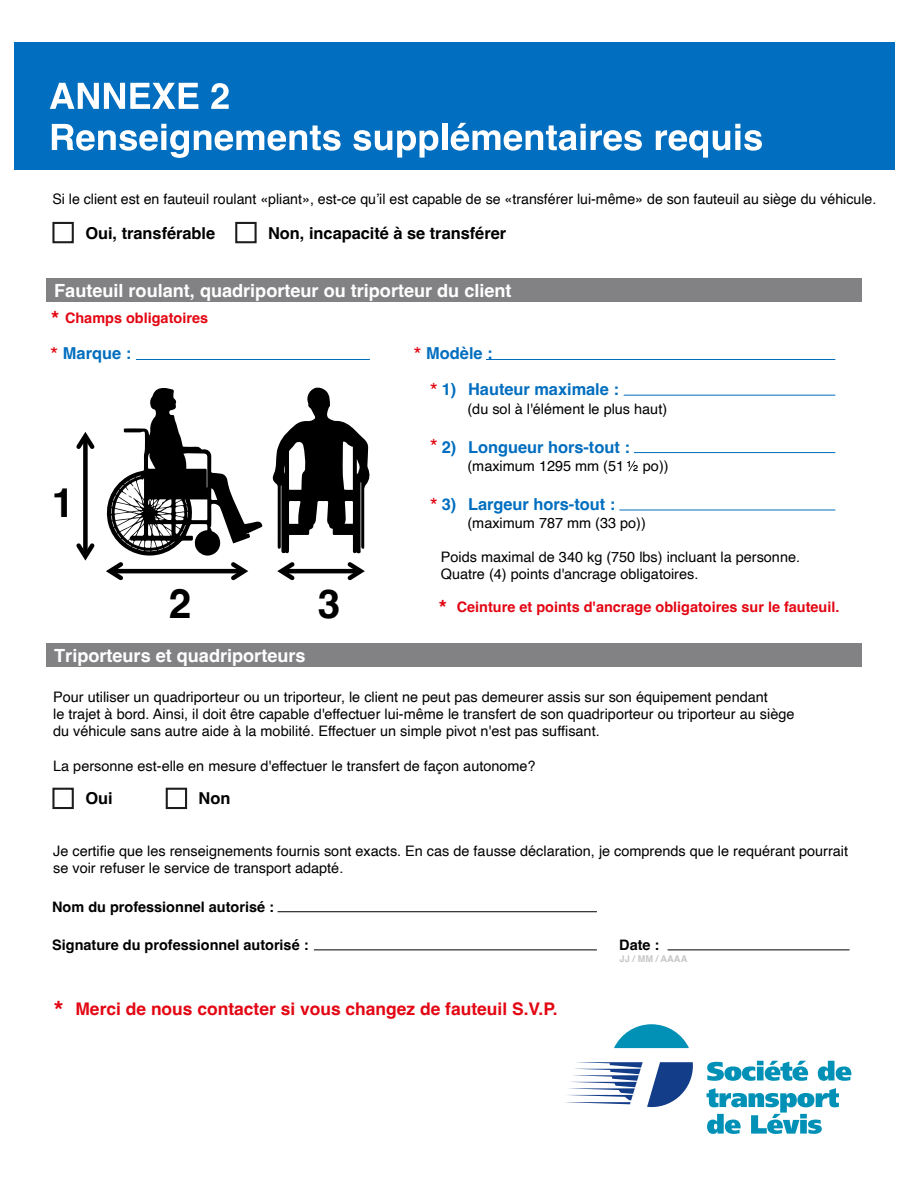
<style>
.page{position:relative;width:918px;height:1188px;background:#fff}
.page>*{position:absolute;margin:0;border:0;box-sizing:border-box;transform-origin:0 0}
.t1{font:700 40.5px "Helvetica";color:#000}
.t2{font:21px "Helvetica";color:#e30613}
.t3{font:700 18.15px "Helvetica";color:#fff}
.t4{font:700 17.4px "Helvetica";color:#e30613}
.t5{font:700 16.5px "Helvetica";color:#026ebf}
.t6{font:700 16.5px "Helvetica";color:#000}
.t7{font:14.4px/17.4px "Helvetica";color:#000}
.t8{font:700 14.4px "Helvetica";color:#e30613}
.t9{font:700 14.4px "Helvetica";color:#000}
.t10{font:700 9.3px "Helvetica";color:#c6c6c6}
.s1{font-size:21px}
.s2{font-weight:400;font-size:21px;color:#e30613}
.s3{font-size:25.35px}
</style>
<div class="page">
<div style="left:14px;top:42px;width:880px;height:128px;background:#026ebf"></div>
<svg style="left:50px;top:83px;width:148px;height:26px"></svg>
<svg style="left:211px;top:83px;width:18px;height:26px"></svg>
<svg style="left:52px;top:124px;width:289px;height:34px"></svg>
<svg style="left:353px;top:130px;width:85px;height:28px"></svg>
<div style="left:442px;top:124px;width:5px;height:26px;background:#fff"></div>
<svg style="left:451px;top:123px;width:191px;height:28px"></svg>
<svg style="left:656px;top:124px;width:106px;height:34px"></svg>
<svg style="left:627px;top:461px;width:11px;height:10px"></svg>
<hr style="left:486px;top:359px;width:349px;height:1px;background:#026ebf">
<hr style="left:136px;top:359px;width:234px;height:1px;background:#026ebf">
<hr style="left:624px;top:395px;width:211px;height:1px;background:#026ebf">
<hr style="left:634px;top:452px;width:201px;height:1px;background:#026ebf">
<hr style="left:619px;top:510px;width:216px;height:1px;background:#026ebf">
<hr style="left:278px;top:911px;width:319px;height:1px;background:#000">
<hr style="left:314px;top:950px;width:283px;height:1px;background:#000">
<hr style="left:668px;top:950px;width:182px;height:1px;background:#000">
<div style="left:46px;top:279px;width:815px;height:23px;background:#828184"></div>
<div style="left:46px;top:643px;width:815px;height:24px;background:#828184"></div>
<div style="left:52px;top:788px;width:22px;height:21px;border:2px solid #1d1d1b"></div>
<div style="left:166px;top:788px;width:21px;height:21px;border:2px solid #1d1d1b"></div>
<div style="left:52px;top:222px;width:22px;height:21px;border:2px solid #1d1d1b"></div>
<div style="left:235px;top:222px;width:22px;height:21px;border:2px solid #1d1d1b"></div>
<svg style="left:614px;top:1024px;width:75px;height:24px"></svg>
<svg style="left:564px;top:1062px;width:129px;height:45px"></svg>
<svg style="left:707px;top:1061px;width:101px;height:20px"></svg>
<svg style="left:818px;top:1061px;width:33px;height:20px"></svg>
<svg style="left:707px;top:1088px;width:132px;height:46px"></svg>
<svg style="left:272px;top:387px;width:98px;height:194px"></svg>
<svg style="left:76px;top:388px;width:186px;height:193px"></svg>
<p class="t7" style="left:52px;top:190px;width:825px">Si le client est en fauteuil roulant «pliant», est-ce qu’il est capable de se «transférer lui-même» de son fauteuil au siège du véhicule.</p>
<p class="t6" style="left:85px;top:223px;width:131px">Oui, transférable</p>
<p class="t6" style="left:268px;top:223px;width:240px">Non, incapacité à se transférer</p>
<p class="t3" style="left:54px;top:279px;width:459px">Fauteuil roulant, quadriporteur ou triporteur du client</p>
<p class="t8" style="left:51px;top:310px;width:159px"><span class="s1">*</span> Champs obligatoires</p>
<p class="t5" style="left:50px;top:343px;width:82px"><span class="s2">*</span> Marque :</p>
<h1 class="t1" style="left:52px;top:478px;width:24px">1</h1>
<h1 class="t1" style="left:169px;top:579px;width:24px">2</h1>
<h1 class="t1" style="left:318px;top:579px;width:24px">3</h1>
<p class="t3" style="left:54px;top:644px;width:253px">Triporteurs et quadriporteurs</p>
<p class="t5" style="left:414px;top:343px;width:81px"><span class="s2">*</span> Modèle :</p>
<p class="t5" style="left:442px;top:379px;width:179px">1) Hauteur maximale :</p>
<p class="t7" style="left:468px;top:400px;width:201px">(du sol à l'élément le plus haut)</p>
<p class="t5" style="left:442px;top:437px;width:190px">2) Longueur hors-tout :</p>
<p class="t7" style="left:468px;top:458px;width:158px">(maximum 1295 mm (51</p>
<p class="t7" style="left:643px;top:458px;width:27px">po))</p>
<p class="t5" style="left:442px;top:494px;width:175px">3) Largeur hors-tout :</p>
<p class="t7" style="left:468px;top:515px;width:180px">(maximum 787 mm (33 po))</p>
<p class="t7" style="left:441px;top:549px;width:361px">Poids maximal de 340 kg (750 lbs) incluant la personne.<br>Quatre (4) points d'ancrage obligatoires.</p>
<h2 class="t2" style="left:430px;top:374px;width:10px">*</h2>
<h2 class="t2" style="left:430px;top:430px;width:10px">*</h2>
<h2 class="t2" style="left:430px;top:490px;width:10px">*</h2>
<p class="t8" style="left:439px;top:598px;width:402px"><span class="s1">*</span> Ceinture et points d'ancrage obligatoires sur le fauteuil.</p>
<p class="t7" style="left:53px;top:688px;width:743px">Pour utiliser un quadriporteur ou un triporteur, le client ne peut pas demeurer assis sur son équipement pendant<br>le trajet à bord. Ainsi, il doit être capable d'effectuer lui-même le transfert de son quadriporteur ou triporteur au siège du véhicule sans autre aide à la mobilité. Effectuer un simple pivot n'est pas suffisant.</p>
<p class="t7" style="left:53px;top:758px;width:484px">La personne est-elle en mesure d'effectuer le transfert de façon autonome?</p>
<p class="t6" style="left:85px;top:789px;width:29px">Oui</p>
<p class="t6" style="left:199px;top:789px;width:33px">Non</p>
<p class="t7" style="left:53px;top:843px;width:796px">Je certifie que les renseignements fournis sont exacts. En cas de fausse déclaration, je comprends que le requérant pourrait se voir refuser le service de transport adapté.</p>
<p class="t9" style="left:52px;top:898px;width:223px">Nom du professionnel autorisé :</p>
<p class="t9" style="left:52px;top:936px;width:258px">Signature du professionnel autorisé :</p>
<p class="t9" style="left:619px;top:936px;width:42px">Date :</p>
<p class="t10" style="left:620px;top:953px;width:69px">JJ / MM / AAAA</p>
<p class="t4" style="left:54px;top:998px;width:505px"><span class="s3">*</span> Merci de nous contacter si vous changez de fauteuil S.V.P.</p>
</div>
